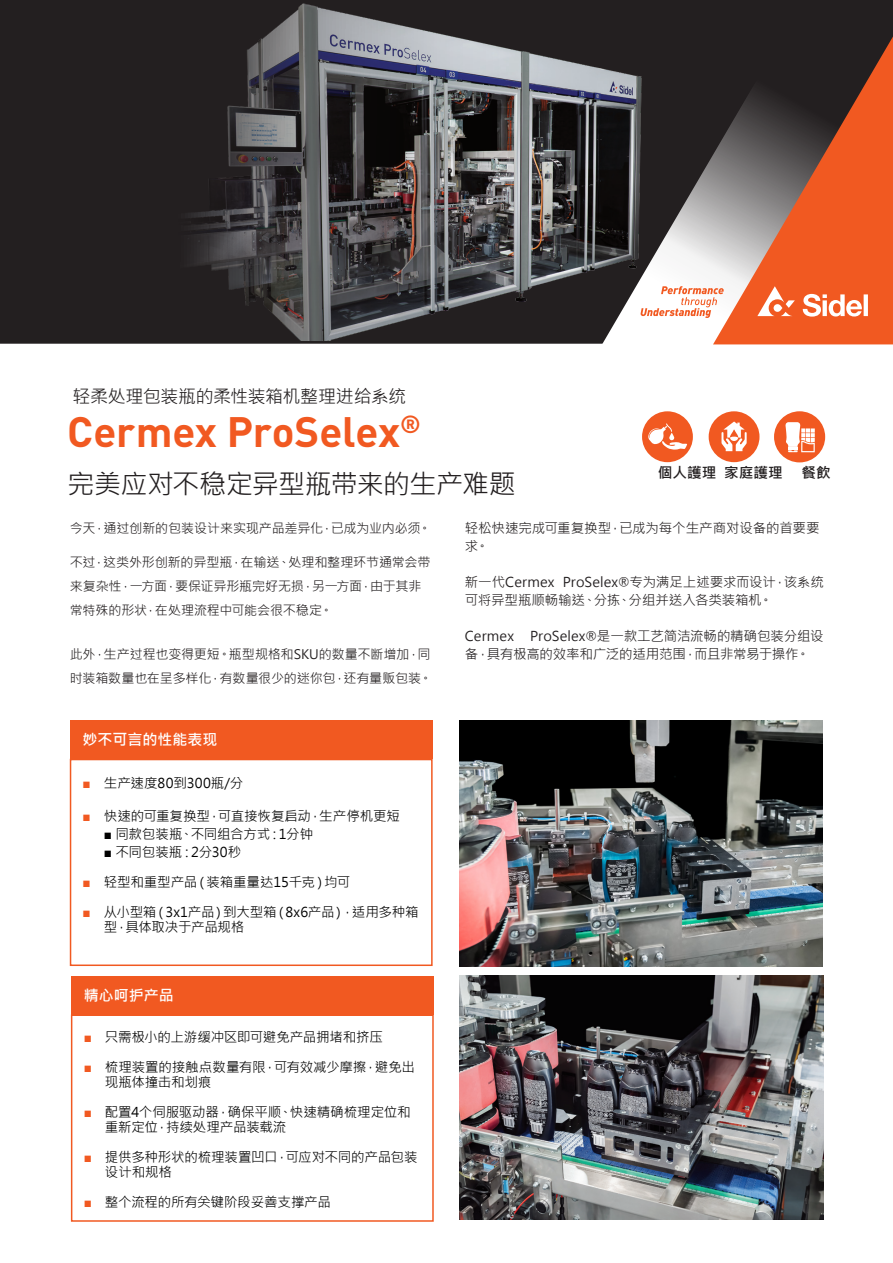
<style>
.page{position:relative;width:893px;height:1263px;background:#fff}
.page>*{position:absolute;margin:0;border:0;box-sizing:border-box;transform-origin:0 0}
.Headline_orange_flye{font:700 42px "DINOT";letter-spacing:-.005em;color:#f15921}
.Manchet_flyer{font:27px "Microsoft Jheng Hei";letter-spacing:-.025em;color:#231f20}
.Headline_flyer_intro{font:18px "Microsoft Jheng Hei";letter-spacing:-.025em;color:#231f20}
.t1{font:700 15px "Microsoft Jheng Hei";color:#fff}
.t2{font:700 14.7px "Microsoft Jheng Hei";color:#231f20}
.t3{font:13.5px/15px "Microsoft Jheng Hei";letter-spacing:-.015em;color:#000001}
.Body_black{font:13.5px/18px "Microsoft Jheng Hei";letter-spacing:-.01em;color:#231f20}
.t4{font:13.5px "Microsoft Jheng Hei";letter-spacing:.005em;color:#000001}
.Body_black-2{font:13.05px/24px "Microsoft Jheng Hei";letter-spacing:-.01em;color:#231f20}
.s1{color:#f15921}
.s2{font-size:12px}
</style>
<div class="page">
<div style="left:0;top:0;width:893px;height:343px;background:#231f20"></div>
<img style="left:460px;top:976px;width:364px;height:244px">
<img style="left:460px;top:720px;width:362px;height:246px">
<img style="left:188px;top:3px;width:414px;height:337px">
<svg style="left:602px;top:36px;width:291px;height:308px"></svg>
<svg style="left:713px;top:37px;width:180px;height:307px"></svg>
<svg style="left:641px;top:286px;width:83px;height:32px;background:#fad8cb"></svg>
<svg style="left:757px;top:286px;width:111px;height:31px;background:#f58e68"></svg>
<div style="left:774px;top:411px;width:51px;height:51px;background:#f15921;border-radius:50%"></div>
<svg style="left:785px;top:422px;width:30px;height:30px"></svg>
<div style="left:642px;top:411px;width:51px;height:51px;background:#f15921;border-radius:50%"></div>
<svg style="left:648px;top:423px;width:39px;height:27px"></svg>
<div style="left:709px;top:411px;width:50px;height:51px;background:#f15921;border-radius:50%"></div>
<svg style="left:721px;top:421px;width:26px;height:30px"></svg>
<div style="left:70px;top:759px;width:363px;height:207px;border:2px solid #f15921"></div>
<div style="left:70px;top:720px;width:362px;height:39px;background:#f15921"></div>
<div style="left:71px;top:1014px;width:363px;height:208px;border:2px solid #f15921"></div>
<div style="left:71px;top:976px;width:363px;height:38px;background:#f15921"></div>
<p class="Headline_flyer_intro" style="left:72px;top:385px;width:335px">轻柔处理包装瓶的柔性装箱机整理进给系统</p>
<p class="Headline_orange_flye" style="left:67px;top:404px;width:355px">Cermex ProSelex<sup>®</sup></p>
<p class="Manchet_flyer" style="left:68px;top:467px;width:450px">完美应对不稳定异型瓶带来的生产难题</p>
<p class="t2" style="left:658px;top:463px;width:60px">個人護理</p>
<p class="t2" style="left:724px;top:464px;width:60px">家庭護理</p>
<p class="t2" style="left:801px;top:464px;width:31px">餐飲</p>
<p class="Body_black-2" style="left:70px;top:516px;width:363px">今天，通过创新的包装设计来实现产品差异化，已成为业内必须。</p>
<p class="Body_black-2" style="left:70px;top:550px;width:362px">不过，这类外形创新的异型瓶，在输送、处理和整理环节通常会带来复杂性，一方面，要保证异形瓶完好无损，另一方面，由于其非常特殊的形状，在处理流程中可能会很不稳定。</p>
<p class="Body_black-2" style="left:70px;top:642px;width:364px">此外，生产过程也变得更短。瓶型规格和SKU的数量不断增加，同时装箱数量也在呈多样化，有数量很少的迷你包，还有量贩包装。</p>
<p class="t1" style="left:83px;top:730px;width:136px">妙不可言的性能表现</p>
<p class="t4" style="left:83px;top:775px;width:162px"><span class="s1">■</span> 生产速度80到300瓶/分</p>
<p class="t3" style="left:83px;top:809px;width:319px"><span class="s1">■</span> 快速的可重复换型，可直接恢复启动，生产停机更短</p>
<p class="t3" style="left:104px;top:827px;width:211px">■ 同款包装瓶、不同组合方式：1分钟</p>
<p class="t3" style="left:104px;top:845px;width:139px">■ 不同包装瓶：2分30秒</p>
<p class="t3" style="left:83px;top:875px;width:269px"><span class="s1">■</span> 轻型和重型产品（装箱重量达15千克）均可</p>
<p class="t3" style="left:104px;top:905px;width:316px;text-indent:-21px"><span class="s1">■</span> 从小型箱（3x1产品）到大型箱（8x6产品），适用多种箱型，具体取决于产品规格</p>
<p class="t1" style="left:84px;top:986px;width:91px">精心呵护产品</p>
<p class="t3" style="left:84px;top:1030px;width:301px"><span class="s1">■</span> 只需极小的上游缓冲区即可避免产品拥堵和挤压</p>
<p class="t3" style="left:105px;top:1060px;width:312px;text-indent:-21px"><span class="s1">■</span> 梳理装置的接触点数量有限，可有效减少摩擦，避免出现瓶体撞击和划痕</p>
<p class="t3" style="left:105px;top:1105px;width:307px;text-indent:-21px"><span class="s1">■</span> 配置4个伺服驱动器，确保平顺、快速精确梳理定位和重新定位，持续处理产品装载流</p>
<p class="t3" style="left:105px;top:1150px;width:314px;text-indent:-21px"><span class="s1">■</span> 提供多种形状的梳理装置凹口，可应对不同的产品包装设计和规格</p>
<p class="t3" style="left:84px;top:1195px;width:249px"><span class="s1">■</span> 整个流程的所有关键阶段妥善支撑产品</p>
<p class="Body_black" style="left:465px;top:519px;width:356px">轻松快速完成可重复换型，已成为每个生产商对设备的首要要求。</p>
<p class="Body_black" style="left:465px;top:573px;width:360px">新一代Cermex ProSelex<span class="s2">®</span>专为满足上述要求而设计，该系统可将异型瓶顺畅输送、分拣、分组并送入各类装箱机。</p>
<p class="Body_black" style="left:465px;top:627px;width:360px">Cermex ProSelex<span class="s2">®</span>是一款工艺简洁流畅的精确包装分组设备，具有极高的效率和广泛的适用范围，而且非常易于操作。</p>
</div>
